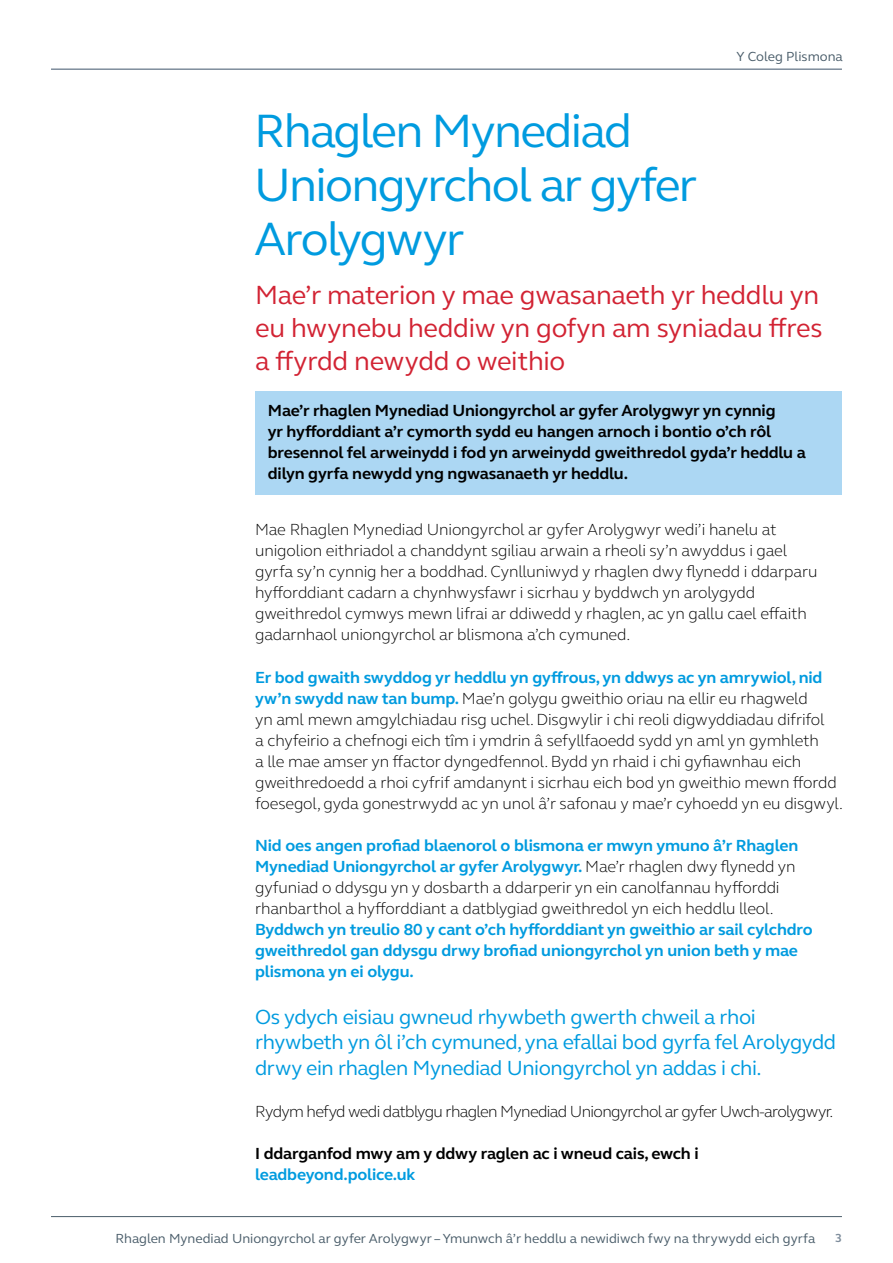
<style>
.page{position:relative;width:893px;height:1263px;background:#fff}
.page>*{position:absolute;margin:0;border:0;box-sizing:border-box;transform-origin:0 0}
.t1{font:48px/54px "FS Elliot Pro";letter-spacing:-.035em;color:#009bdf}
.t2{font:27px/33px "FS Elliot Pro";letter-spacing:-.01em;color:#d22333}
.t3{font:21px/25.5px "FS Elliot Pro";letter-spacing:-.02em;color:#009bdf}
.t4{font:300 16.5px/21px "FS Elliot Pro";letter-spacing:-.01em;color:#000}
.t5{font:700 16.5px/21px "FS Elliot Pro";letter-spacing:-.01em;color:#000}
.t6{font:700 16.5px/21px "FS Elliot Pro";letter-spacing:-.01em;color:#009bdf}
.t7{font:300 16.5px "FS Elliot Pro";letter-spacing:-.04em;color:#000}
.t8{font:13.5px "FS Elliot Pro";color:#4a5d6a}
.t9{font:700 12px "FS Elliot Pro";color:#7e8d9c}
.s1{font-weight:700;color:#009bdf}
</style>
<div class="page">
<hr style="left:51px;top:1216px;width:791px;height:1px;background:#4a5d6a">
<hr style="left:51px;top:68px;width:791px;height:2px;background:#7e8d9c">
<div style="left:255px;top:391px;width:587px;height:104px;background:#acd7f3"></div>
<p class="t8" style="left:737px;top:48px;width:108px">Y Coleg Plismona</p>
<h1 class="t1" style="left:254px;top:103px;width:445px">Rhaglen Mynediad<br>Uniongyrchol ar gyfer<br>Arolygwyr</h1>
<h2 class="t2" style="left:255px;top:278px;width:569px">Mae’r materion y mae gwasanaeth yr heddlu yn eu hwynebu heddiw yn gofyn am syniadau ffres a ffyrdd newydd o weithio</h2>
<p class="t5" style="left:268px;top:400px;width:539px">Mae’r rhaglen Mynediad Uniongyrchol ar gyfer Arolygwyr yn cynnig<br>yr hyfforddiant a’r cymorth sydd eu hangen arnoch i bontio o’ch rôl bresennol fel arweinydd i fod yn arweinydd gweithredol gyda’r heddlu a dilyn gyrfa newydd yng ngwasanaeth yr heddlu.</p>
<p class="t4" style="left:255px;top:519px;width:564px">Mae Rhaglen Mynediad Uniongyrchol ar gyfer Arolygwyr wedi’i hanelu at unigolion eithriadol a chanddynt sgiliau arwain a rheoli sy’n awyddus i gael gyrfa sy’n cynnig her a boddhad. Cynlluniwyd y rhaglen dwy flynedd i ddarparu hyfforddiant cadarn a chynhwysfawr i sicrhau y byddwch yn arolygydd gweithredol cymwys mewn lifrai ar ddiwedd y rhaglen, ac yn gallu cael effaith gadarnhaol uniongyrchol ar blismona a’ch cymuned.</p>
<p class="t4" style="left:255px;top:666px;width:589px"><span class="s1">Er bod gwaith swyddog yr heddlu yn gyffrous, yn ddwys ac yn amrywiol, nid yw’n swydd naw tan bump.</span> Mae’n golygu gweithio oriau na ellir eu rhagweld<br>yn aml mewn amgylchiadau risg uchel. Disgwylir i chi reoli digwyddiadau difrifol<br>a chyfeirio a chefnogi eich tîm i ymdrin â sefyllfaoedd sydd yn aml yn gymhleth<br>a lle mae amser yn ffactor dyngedfennol. Bydd yn rhaid i chi gyfiawnhau eich gweithredoedd a rhoi cyfrif amdanynt i sicrhau eich bod yn gweithio mewn ffordd foesegol, gyda gonestrwydd ac yn unol â’r safonau y mae’r cyhoedd yn eu disgwyl.</p>
<p class="t4" style="left:255px;top:834px;width:545px"><span class="s1">Nid oes angen profiad blaenorol o blismona er mwyn ymuno â’r Rhaglen Mynediad Uniongyrchol ar gyfer Arolygwyr.</span> Mae’r rhaglen dwy flynedd yn gyfuniad o ddysgu yn y dosbarth a ddarperir yn ein canolfannau hyfforddi rhanbarthol a hyfforddiant a datblygiad gweithredol yn eich heddlu lleol.</p>
<p class="t6" style="left:255px;top:919px;width:559px">Byddwch yn treulio 80 y cant o’ch hyfforddiant yn gweithio ar sail cylchdro gweithredol gan ddysgu drwy brofiad uniongyrchol yn union beth y mae plismona yn ei olygu.</p>
<p class="t3" style="left:255px;top:1003px;width:583px">Os ydych eisiau gwneud rhywbeth gwerth chweil a rhoi rhywbeth yn ôl i’ch cymuned, yna efallai bod gyrfa fel Arolygydd drwy ein rhaglen Mynediad Uniongyrchol yn addas i chi.</p>
<p class="t7" style="left:255px;top:1100px;width:580px">Rydym hefyd wedi datblygu rhaglen Mynediad Uniongyrchol ar gyfer Uwch-arolygwyr.</p>
<p class="t5" style="left:255px;top:1143px;width:445px">I ddarganfod mwy am y ddwy raglen ac i wneud cais, ewch i</p>
<p class="t6" style="left:255px;top:1164px;width:162px">leadbeyond.police.uk</p>
<p class="t8" style="left:115px;top:1230px;width:701px">Rhaglen Mynediad Uniongyrchol ar gyfer Arolygwyr – Ymunwch â’r heddlu a newidiwch fwy na thrywydd eich gyrfa</p>
<p class="t9" style="left:835px;top:1230px;width:8px">3</p>
</div>
